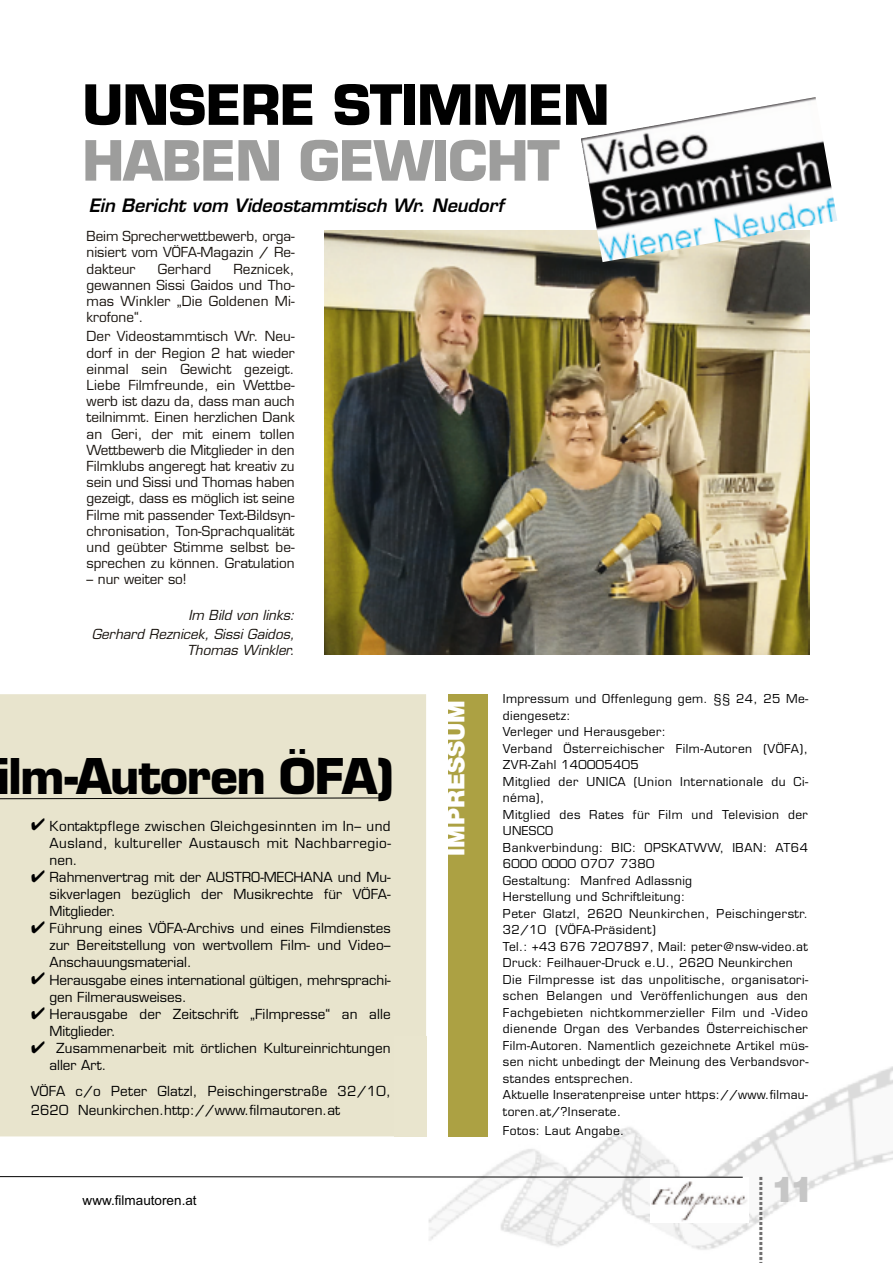
<style>
.page{position:relative;width:893px;height:1263px;background:#fff}
.page>*{position:absolute;margin:0;border:0;box-sizing:border-box;transform-origin:0 0}
.t1{font:700 54px "Eurostile LT Std";letter-spacing:-.025em;color:#000}
.t2{font:700 54px "Eurostile LT Std";letter-spacing:-.025em;color:#9d9d9c}
.t3{font:700 48px "Eurostile LT Std";letter-spacing:-.03em;color:#000}
.t4{font:900 36px "Helvetica Neue LT Std";color:#c6c6c6}
.t5{font:900 24px "Helvetica Neue LT Std";color:#fff}
.t6{font:italic 600 18px "Eurostile LT Std";color:#000}
.t7{font:900 15px "Helvetica Neue LT Std";color:#706f6f}
.t8{font:13.5px/17.1px "Eurostile LT Std";letter-spacing:.01em;color:#000}
.t9{font:13.5px/16.2px "Eurostile LT Std";color:#17120d;text-align:justify}
.t10{font:italic 13.5px/19.2px "Eurostile LT Std";color:#17120d;text-align:right}
.t11{font:13.5px "Arial";color:#000}
.t12{font:12px/16.5px "Eurostile LT Std";letter-spacing:.03em;color:#000}
</style>
<div class="page">
<img style="left:395px;top:1036px;width:498px;height:214px">
<div style="left:0;top:694px;width:426px;height:442px;background:#e8e4cd"></div>
<svg style="left:0;top:798px;width:383px;height:2px"></svg>
<div style="left:448px;top:694px;width:39px;height:442px;background:#aca143"></div>
<img style="left:650px;top:1178px;width:98px;height:44px">
<svg style="left:0;top:1176px;width:743px;height:1px"></svg>
<img style="left:324px;top:231px;width:485px;height:423px">
<img style="left:581px;top:97px;width:256px;height:165px">
<h1 class="t1" style="left:82px;top:72px;width:529px">UNSERE STIMMEN</h1>
<h1 class="t2" style="left:82px;top:127px;width:479px">HABEN GEWICHT</h1>
<h3 class="t6" style="left:89px;top:194px;width:416px">Ein Bericht vom Videostammtisch Wr. Neudorf</h3>
<p class="t9" style="left:87px;top:228px;width:210px">Beim Sprecherwettbewerb, orga&shy;nisiert vom VÖFA-Magazin / Re&shy;dakteur</p>
<p class="t9" style="left:158px;top:261px;width:55px">Gerhard</p>
<p class="t9" style="left:87px;top:261px;width:210px;text-indent:147px">Reznicek, gewannen Sissi Gaidos und Tho&shy;mas Winkler „Die Goldenen Mi&shy;krofone“.</p>
<p class="t9" style="left:87px;top:328px;width:210px">Der Videostammtisch Wr. Neu&shy;dorf in der Region 2 hat wieder einmal sein Gewicht gezeigt.<br>Liebe Filmfreunde, ein Wettbe&shy;werb ist dazu da, dass man auch teilnimmt. Einen herzlichen Dank an Geri, der mit einem tollen Wettbewerb die Mitglieder in den Filmklubs angeregt hat kreativ zu sein und Sissi und Thomas haben gezeigt, dass es möglich ist seine Filme mit passender Text-Bildsyn&shy;chronisation, Ton-Sprachqualität und geübter Stimme selbst be&shy;sprechen zu können. Gratulation</p>
<p class="t9" style="left:87px;top:571px;width:102px">– nur weiter so!</p>
<p class="t10" style="left:92px;top:605px;width:204px">Im Bild von links:<br>Gerhard Reznicek, Sissi Gaidos,</p>
<p class="t10" style="left:187px;top:641px;width:109px">Thomas Winkler.</p>
<h2 class="t3" style="left:-2px;top:746px;width:398px">ilm-Autoren ÖFA)</h2>
<p class="t8" style="left:49px;top:817px;width:343px;text-align:justify;text-indent:-19px">✔ Kontaktpflege zwischen Gleichgesinnten im In– und Ausland, kultureller Austausch mit Nachbarregio&shy;nen.</p>
<p class="t8" style="left:49px;top:868px;width:343px;text-align:justify;text-indent:-19px">✔ Rahmenvertrag mit der AUSTRO-MECHANA und Mu&shy;sikverlagen bezüglich der Musikrechte für VÖFA-Mitglieder.</p>
<p class="t8" style="left:49px;top:920px;width:343px;text-align:justify;text-indent:-19px">✔ Führung eines VÖFA-Archivs und eines Filmdienstes zur Bereitstellung von wertvollem Film- und Video– Anschauungsmaterial.</p>
<p class="t8" style="left:49px;top:971px;width:343px;text-indent:-19px">✔ Herausgabe eines international gültigen, mehrsprachi&shy;gen Filmerausweises.</p>
<p class="t8" style="left:49px;top:1005px;width:343px;text-indent:-19px">✔ Herausgabe der Zeitschrift „Filmpresse“ an alle<br>Mitglieder.</p>
<p class="t8" style="left:49px;top:1039px;width:343px;text-indent:-19px">✔ Zusammenarbeit mit örtlichen Kultureinrichtungen aller Art.</p>
<p class="t8" style="left:31px;top:1081px;width:361px;line-height:19.5px">VÖFA c/o Peter Glatzl, Peischingerstraße 32/10,<br>2620 Neunkirchen.http://www.filmautoren.at</p>
<p class="t11" style="left:83px;top:1191px;width:116px">www.filmautoren.at</p>
<h3 class="t5" style="left:441px;top:856px;width:157px;rotate:-90deg">IMPRESSUM</h3>
<p class="t12" style="left:503px;top:691px;width:307px">Impressum und Offenlegung gem. §§ 24, 25 Me&shy;diengesetz:<br>Verleger und Herausgeber:<br>Verband Österreichischer Film-Autoren (VÖFA), ZVR-Zahl 140005405<br>Mitglied der UNICA (Union Internationale du Ci&shy;néma),<br>Mitglied des Rates für Film und Television der UNESCO<br>Bankverbindung: BIC: OPSKATWW, IBAN: AT64<br>6000 0000 0707 7380<br>Gestaltung: Manfred Adlassnig<br>Herstellung und Schriftleitung:<br>Peter Glatzl, 2620 Neunkirchen, Peischingerstr.<br>32/10 (VÖFA-Präsident)<br>Tel.: +43 676 7207897, Mail: peter@nsw-video.at Druck: Feilhauer-Druck e.U., 2620 Neunkirchen Die Filmpresse ist das unpolitische, organisatori&shy;schen Belangen und Veröffenlichungen aus den Fachgebieten nichtkommerzieller Film und -Video dienende Organ des Verbandes Österreichischer Film-Autoren. Namentlich gezeichnete Artikel müs&shy;sen nicht unbedingt der Meinung des Verbandsvor&shy;standes entsprechen.<br>Aktuelle Inseratenpreise unter https://www.filmau&shy;toren.at/?Inserate.</p>
<p class="t12" style="left:503px;top:1123px;width:123px">Fotos: Laut Angabe.</p>
<h3 class="t4" style="left:771px;top:1167px;width:45px">11</h3>
<p class="t7" style="left:748px;top:1261px;width:87px;rotate:-90deg">.................</p>
</div>
